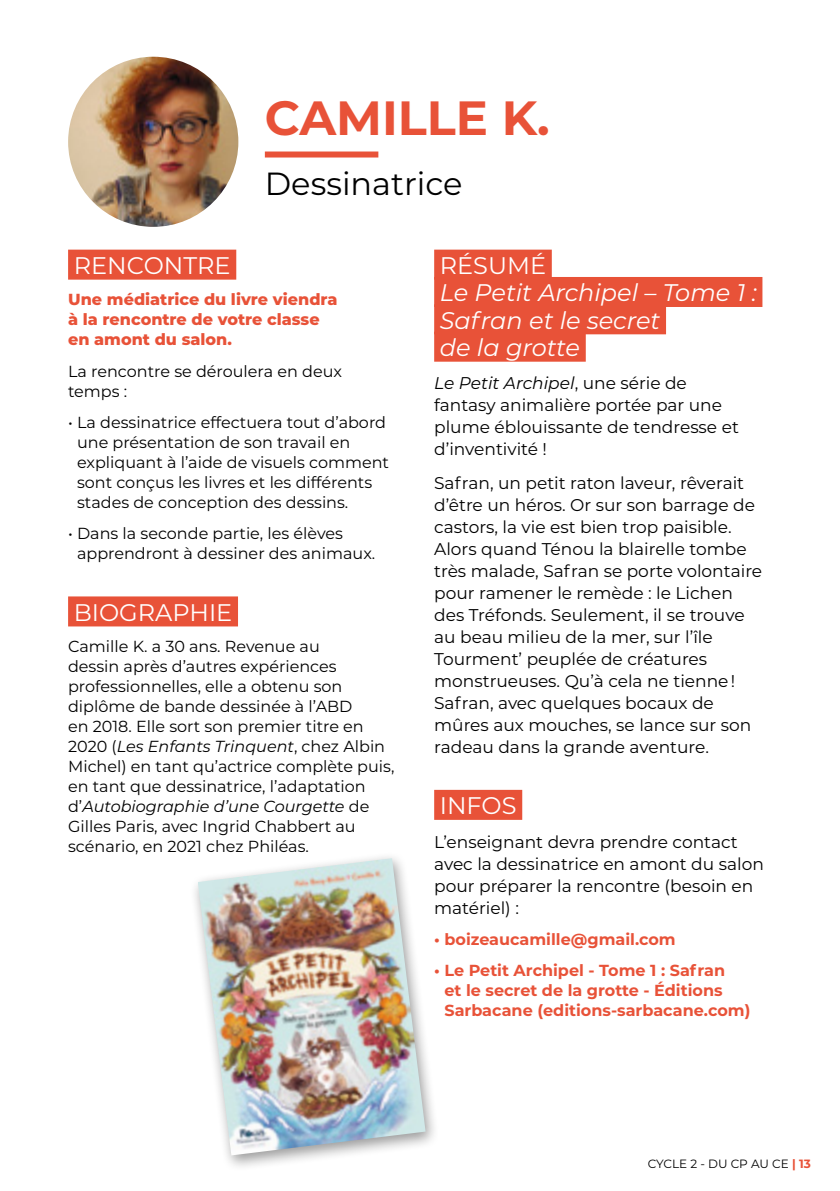
<style>
.page{position:relative;width:840px;height:1191px;background:#fff}
.page>*{position:absolute;margin:0;border:0;box-sizing:border-box;transform-origin:0 0}
.t1{font:700 48px "Montserrat";color:#e85238}
.t2{font:32px "Montserrat";color:#000}
.t3{font:italic 24px/27.4px "Montserrat";color:#fff}
.t4{font:24px "Montserrat";color:#fff}
.t5{font:17px/22px "Montserrat";color:#000}
.t6{font:16px/20px "Montserrat";color:#000}
.t7{font:700 16px/20px "Montserrat";color:#e85238}
.t8{font:800 16px/20px "Montserrat";color:#e85238}
.t9{font:12px "Montserrat";color:#000}
.s1{font-style:italic}
.s2{font-weight:700;color:#e85238}
</style>
<div class="page">
<div style="left:68px;top:250px;width:168px;height:30px;background:#e85238"></div>
<div style="left:68px;top:596px;width:170px;height:30px;background:#e85238"></div>
<div style="left:434px;top:250px;width:117px;height:30px;background:#e85238"></div>
<div style="left:434px;top:277px;width:328px;height:30px;background:#e85238"></div>
<div style="left:434px;top:304px;width:231px;height:30px;background:#e85238"></div>
<div style="left:434px;top:332px;width:151px;height:30px;background:#e85238"></div>
<div style="left:434px;top:790px;width:88px;height:30px;background:#e85238"></div>
<div style="left:265px;top:151px;width:113px;height:6px;background:#e85238"></div>
<img style="left:68px;top:57px;width:170px;height:170px;border-radius:85px">
<div style="left:189px;top:852px;width:251px;height:319px;background:#000;opacity:.4"></div>
<img style="left:198px;top:858px;width:227px;height:297px">
<h1 class="t1" style="left:265px;top:83px;width:286px">CAMILLE K.</h1>
<h2 class="t2" style="left:265px;top:162px;width:199px">Dessinatrice</h2>
<h3 class="t4" style="left:74px;top:249px;width:158px">RENCONTRE</h3>
<p class="t8" style="left:68px;top:289px;width:271px">Une médiatrice du livre viendra à la rencontre de votre classe en amont du salon.</p>
<p class="t6" style="left:68px;top:360px;width:275px">La rencontre se déroulera en deux temps :</p>
<p class="t6" style="left:77px;top:412px;width:313px;text-indent:-9px">• La dessinatrice effectuera tout d’abord une présentation de son travail en expliquant à l’aide de visuels comment sont conçus les livres et les différents stades de conception des dessins.</p>
<p class="t6" style="left:77px;top:523px;width:299px;text-indent:-9px">• Dans la seconde partie, les élèves apprendront à dessiner des animaux.</p>
<h3 class="t4" style="left:74px;top:596px;width:160px">BIOGRAPHIE</h3>
<p class="t6" style="left:68px;top:636px;width:327px">Camille K. a 30 ans. Revenue au<br>dessin après d’autres expériences professionnelles, elle a obtenu son diplôme de bande dessinée à l’ABD<br>en 2018. Elle sort son premier titre en 2020 (<span class="s1">Les Enfants Trinquent</span>, chez Albin Michel) en tant qu’actrice complète puis, en tant que dessinatrice, l’adaptation d’<span class="s1">Autobiographie d’une Courgette</span> de Gilles Paris, avec Ingrid Chabbert au scénario, en 2021 chez Philéas.</p>
<h3 class="t4" style="left:439px;top:249px;width:108px">RÉSUMÉ</h3>
<h3 class="t3" style="left:439px;top:278px;width:318px">Le Petit Archipel – Tome 1 :<br>Safran et le secret<br>de la grotte</h3>
<p class="t5" style="left:434px;top:372px;width:306px"><span class="s1">Le Petit Archipel</span>, une série de fantasy animalière portée par une plume éblouissante de tendresse et d’inventivité !</p>
<p class="t5" style="left:434px;top:471px;width:329px">Safran, un petit raton laveur, rêverait d’être un héros. Or sur son barrage de castors, la vie est bien trop paisible.<br>Alors quand Ténou la blairelle tombe très malade, Safran se porte volontaire pour ramener le remède : le Lichen des Tréfonds. Seulement, il se trouve au beau milieu de la mer, sur l’île Tourment’ peuplée de créatures monstrueuses. Qu’à cela ne tienne !<br>Safran, avec quelques bocaux de mûres aux mouches, se lance sur son radeau dans la grande aventure.</p>
<h3 class="t4" style="left:439px;top:789px;width:78px">INFOS</h3>
<p class="t5" style="left:434px;top:830px;width:331px">L’enseignant devra prendre contact avec la dessinatrice en amont du salon pour préparer la rencontre (besoin en matériel) :</p>
<p class="t7" style="left:434px;top:928px;width:243px">• boizeaucamille@gmail.com</p>
<p class="t7" style="left:444px;top:959px;width:307px;text-indent:-10px">• Le Petit Archipel - Tome 1 : Safran<br>et le secret de la grotte - Éditions<br>Sarbacane (editions-sarbacane.com)</p>
<p class="t9" style="left:647px;top:1156px;width:164px">CYCLE 2 - DU CP AU CE <span class="s2">| 13</span></p>
</div>
